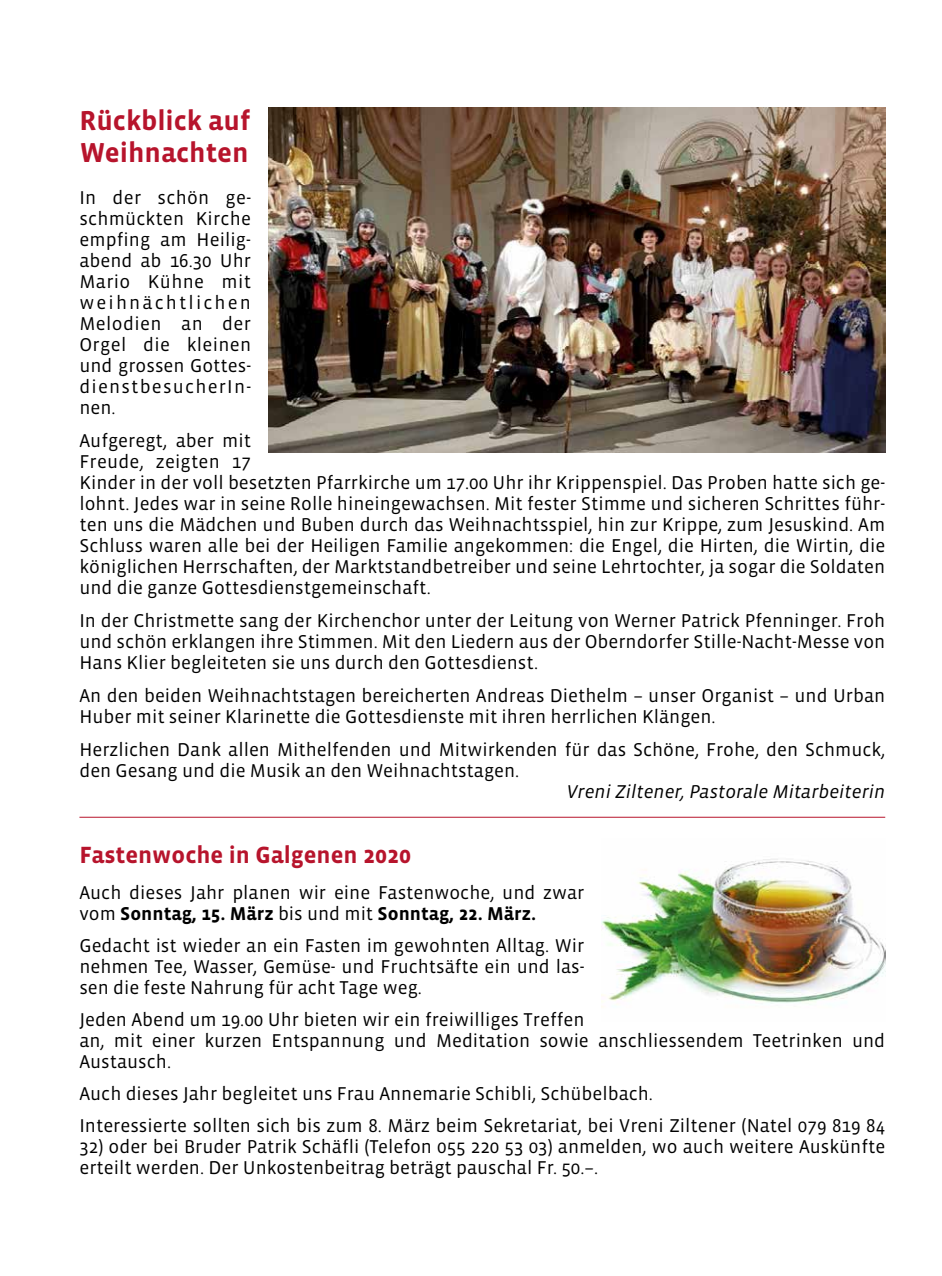
<style>
.page{position:relative;width:942px;height:1276px;background:#fff}
.page>*{position:absolute;margin:0;border:0;box-sizing:border-box;transform-origin:0 0}
.t1{font:700 28px/32px "Vista Sans";color:#b7142c}
.t2{font:700 24px "Vista Sans";color:#b7142c}
.t3{font:19px/21px "Vista Sans";color:#000}
.t4{font:italic 19px "Vista Sans";color:#000}
.s1{font-weight:700}
</style>
<div class="page">
<img style="left:268px;top:108px;width:616px;height:344px">
<hr style="left:79px;top:816px;width:805px;height:1px;background:#b7142c">
<img style="left:601px;top:859px;width:283px;height:148px">
<h1 class="t1" style="left:79px;top:105px;width:172px">Rückblick auf<br>Weihnachten</h1>
<p class="t3" style="left:79px;top:187px;width:173px;text-align:justify">In der schön ge&shy;schmückten Kirche empfing am Heilig&shy;abend ab 16.30 Uhr Mario Kühne mit weihnächtlichen Melodien an der Orgel die kleinen und grossen Gottes&shy;dienstbesucherIn&shy;nen.</p>
<p class="t3" style="left:79px;top:430px;width:807px">Aufgeregt, aber mit<br>Freude, zeigten 17<br>Kinder in der voll besetzten Pfarrkirche um 17.00 Uhr ihr Krippenspiel. Das Proben hatte sich ge&shy;lohnt. Jedes war in seine Rolle hineingewachsen. Mit fester Stimme und sicheren Schrittes führ&shy;ten uns die Mädchen und Buben durch das Weihnachtsspiel, hin zur Krippe, zum Jesuskind. Am Schluss waren alle bei der Heiligen Familie angekommen: die Engel, die Hirten, die Wirtin, die königlichen Herrschaften, der Marktstandbetreiber und seine Lehrtochter, ja sogar die Soldaten und die ganze Gottesdienstgemeinschaft.</p>
<p class="t3" style="left:79px;top:610px;width:807px;text-align:justify">In der Christmette sang der Kirchenchor unter der Leitung von Werner Patrick Pfenninger. Froh und schön erklangen ihre Stimmen. Mit den Liedern aus der Oberndorfer Stille-Nacht-Messe von Hans Klier begleiteten sie uns durch den Gottesdienst.</p>
<p class="t3" style="left:79px;top:685px;width:807px">An den beiden Weihnachtstagen bereicherten Andreas Diethelm – unser Organist – und Urban<br>Huber mit seiner Klarinette die Gottesdienste mit ihren herrlichen Klängen.</p>
<p class="t3" style="left:79px;top:739px;width:807px">Herzlichen Dank allen Mithelfenden und Mitwirkenden für das Schöne, Frohe, den Schmuck, den Gesang und die Musik an den Weihnachtstagen.</p>
<p class="t4" style="left:566px;top:781px;width:320px">Vreni Ziltener, Pastorale Mitarbeiterin</p>
<p class="t2" style="left:79px;top:842px;width:333px">Fastenwoche in Galgenen 2020</p>
<p class="t3" style="left:79px;top:882px;width:506px">Auch dieses Jahr planen wir eine Fastenwoche, und zwar vom <span class="s1">Sonntag, 15. März</span> bis und mit <span class="s1">Sonntag, 22. März.</span></p>
<p class="t3" style="left:79px;top:935px;width:506px;text-align:justify">Gedacht ist wieder an ein Fasten im gewohnten Alltag. Wir nehmen Tee, Wasser, Gemüse- und Fruchtsäfte ein und las&shy;sen die feste Nahrung für acht Tage weg.</p>
<p class="t3" style="left:79px;top:1009px;width:807px">Jeden Abend um 19.00 Uhr bieten wir ein freiwilliges Treffen<br>an, mit einer kurzen Entspannung und Meditation sowie anschliessendem Teetrinken und<br>Austausch.</p>
<p class="t3" style="left:79px;top:1077px;width:807px;line-height:32px">Auch dieses Jahr begleitet uns Frau Annemarie Schibli, Schübelbach.<br>Interessierte sollten sich bis zum 8. März beim Sekretariat, bei Vreni Ziltener (Natel 079 819 84</p>
<p class="t3" style="left:79px;top:1136px;width:807px">32) oder bei Bruder Patrik Schäfli (Telefon 055 220 53 03) anmelden, wo auch weitere Auskünfte erteilt werden. Der Unkostenbeitrag beträgt pauschal Fr. 50.–.</p>
</div>
